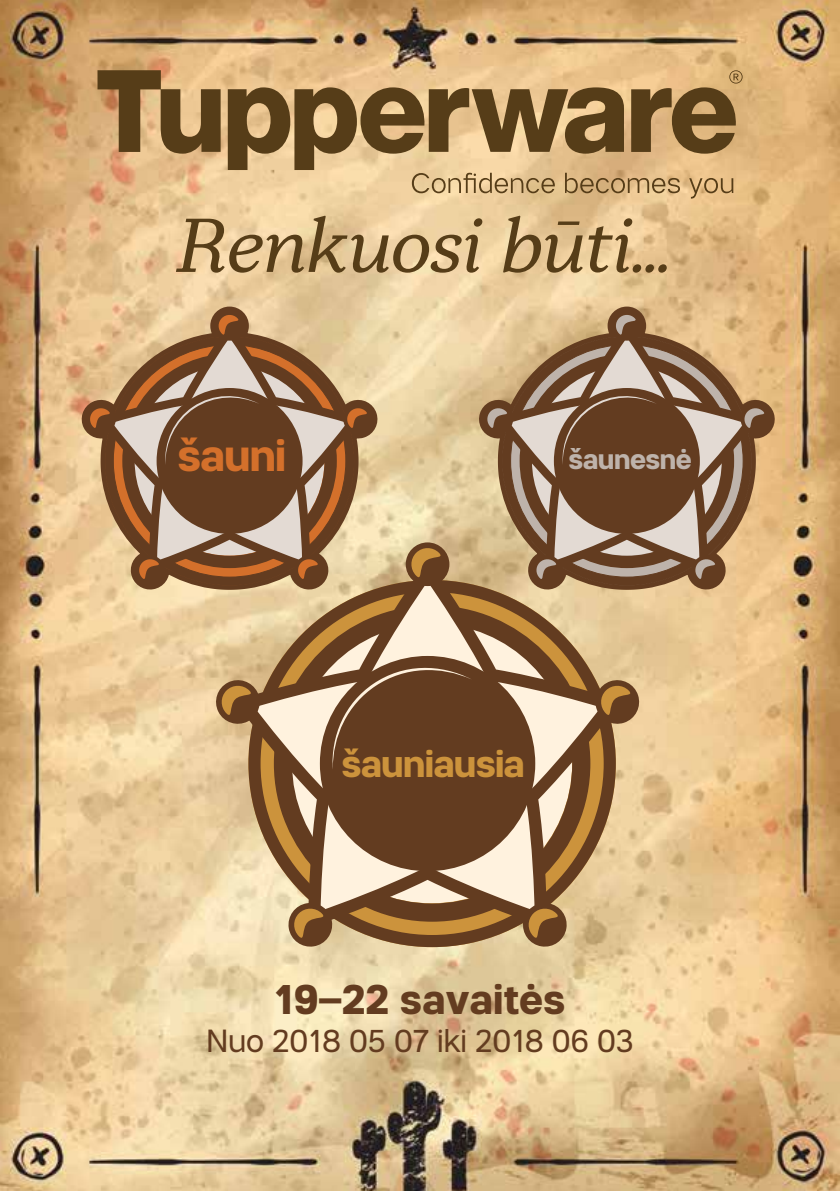
<style>
.page{position:relative;width:840px;height:1191px;background:#fff}
.page>*{position:absolute;margin:0;border:0;box-sizing:border-box;transform-origin:0 0}
.t1{font:italic 76px "Tupper Serif 24";letter-spacing:-.01em;color:#563d18}
.t2{font:700 44.6px "Tupper PRO";letter-spacing:-.02em;color:#d4702b}
.t3{font:700 42px "Tupper PRO";color:#633c20}
.t4{font:700 38px "Tupper PRO";letter-spacing:-.02em;color:#cc933c}
.t5{font:32px "Tupper PRO";color:#633c20}
.t6{font:700 28px "Tupper PRO";letter-spacing:-.02em;color:#beb3ab}
</style>
<div class="page">
<img style="left:0;top:0;width:839px;height:1191px">
<svg style="left:248px;top:611px;width:367px;height:336px;background:#ba9a6b"></svg>
<svg style="left:241px;top:569px;width:372px;height:354px;background:#b99b78"></svg>
<div style="left:405px;top:542px;width:44px;height:44px;background:#633c20;border-radius:50%"></div>
<svg style="left:409px;top:546px;width:36px;height:36px"></svg>
<svg style="left:213px;top:677px;width:50px;height:50px;background:#9e774c"></svg>
<svg style="left:287px;top:901px;width:46px;height:47px;background:#9c784e"></svg>
<svg style="left:521px;top:901px;width:47px;height:47px;background:#997449"></svg>
<svg style="left:592px;top:677px;width:49px;height:49px;background:#976f45"></svg>
<div style="left:320px;top:656px;width:215px;height:215px;background:#633c20;border-radius:50%"></div>
<svg style="left:330px;top:663px;width:141px;height:106px"></svg>
<svg style="left:75px;top:291px;width:308px;height:320px;background:#e4c798"></svg>
<svg style="left:105px;top:569px;width:249px;height:16px;background:#a97f56"></svg>
<svg style="left:103px;top:329px;width:252px;height:240px;background:#af8c6e"></svg>
<div style="left:215px;top:311px;width:29px;height:30px;background:#633c20;border-radius:50%"></div>
<svg style="left:217px;top:314px;width:24px;height:24px"></svg>
<svg style="left:84px;top:402px;width:34px;height:34px"></svg>
<svg style="left:134px;top:554px;width:32px;height:32px"></svg>
<svg style="left:293px;top:554px;width:32px;height:32px"></svg>
<svg style="left:341px;top:402px;width:33px;height:34px"></svg>
<div style="left:156px;top:388px;width:146px;height:146px;background:#633c20;border-radius:50%"></div>
<svg style="left:164px;top:393px;width:95px;height:71px"></svg>
<svg style="left:472px;top:291px;width:308px;height:320px;background:#dfbd8a"></svg>
<svg style="left:501px;top:569px;width:250px;height:16px;background:#a2815f"></svg>
<svg style="left:500px;top:329px;width:252px;height:240px;background:#ab9076"></svg>
<div style="left:611px;top:311px;width:30px;height:30px;background:#633c20;border-radius:50%"></div>
<svg style="left:614px;top:314px;width:24px;height:24px"></svg>
<svg style="left:481px;top:402px;width:34px;height:34px"></svg>
<svg style="left:531px;top:554px;width:32px;height:32px"></svg>
<svg style="left:690px;top:554px;width:31px;height:32px"></svg>
<svg style="left:738px;top:402px;width:33px;height:34px"></svg>
<div style="left:553px;top:388px;width:146px;height:146px;background:#633c20;border-radius:50%"></div>
<svg style="left:561px;top:393px;width:95px;height:71px"></svg>
<svg style="left:97px;top:70px;width:639px;height:129px;background:#b69567"></svg>
<svg style="left:729px;top:70px;width:13px;height:14px"></svg>
<h1 class="t1" style="left:176px;top:196px;width:496px">Renkuosi būti...</h1>
<h2 class="t2" style="left:177px;top:419px;width:110px">šauni</h2>
<p class="t6" style="left:568px;top:437px;width:125px">šaunesnė</p>
<p class="t4" style="left:341px;top:733px;width:185px">šauniausia</p>
<h3 class="t3" style="left:274px;top:965px;width:293px">19–22 savaitės</h3>
<p class="t5" style="left:206px;top:1014px;width:428px">Nuo 2018 05 07 iki 2018 06 03</p>
</div>
